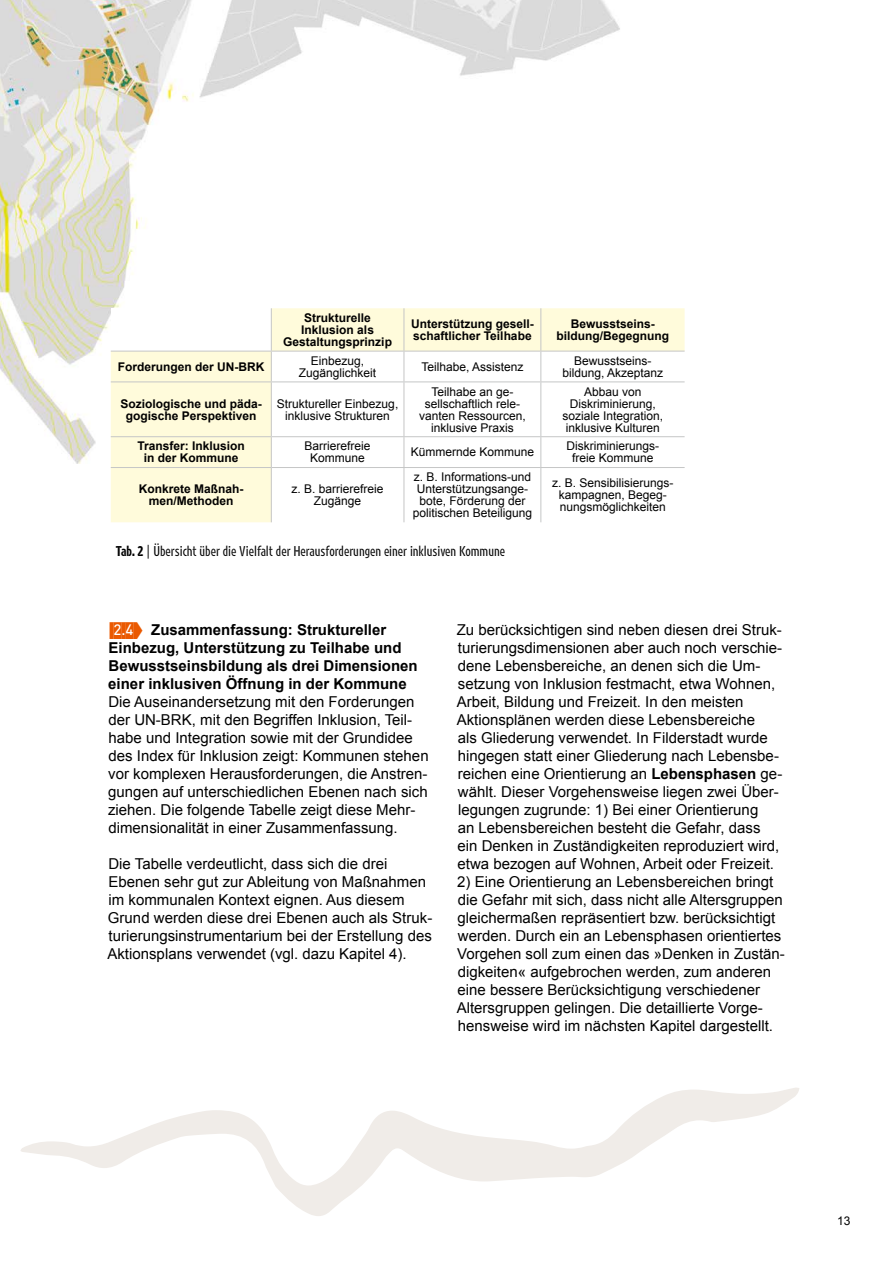
<style>
.page{position:relative;width:893px;height:1263px;background:#fff}
.page>*{position:absolute;margin:0;border:0;box-sizing:border-box;transform-origin:0 0}
.t1{font:15px/18px "Arial";color:#000}
.t2{font:700 15px/18px "Arial";color:#000}
.t3{font:13.5px "Retina MP Condensed";color:#000}
.t4{font:12px/12px "Arial";color:#000;text-align:center}
.t5{font:700 12px/12px "Arial";color:#000;text-align:center}
.s1{font-weight:700}
.s2{font-family:"DIN Medium Block";font-weight:400;color:#ea5901}
</style>
<div class="page">
<img style="left:0;top:0;width:620px;height:463px">
<svg style="left:21px;top:1088px;width:778px;height:128px"></svg>
<svg style="left:111px;top:308px;width:574px;height:214px"></svg>
<hr style="left:271px;top:308px;width:1px;height:43px;background:#c5c6c6">
<hr style="left:403px;top:308px;width:1px;height:43px;background:#c5c6c6">
<hr style="left:540px;top:308px;width:1px;height:43px;background:#c5c6c6">
<hr style="left:111px;top:351px;width:160px;height:1px;background:#c5c6c6">
<hr style="left:271px;top:351px;width:133px;height:1px;background:#c5c6c6">
<svg style="left:271px;top:352px;width:1px;height:29px"></svg>
<hr style="left:404px;top:351px;width:137px;height:1px;background:#c5c6c6">
<svg style="left:403px;top:352px;width:1px;height:29px"></svg>
<hr style="left:541px;top:351px;width:144px;height:1px;background:#c5c6c6">
<svg style="left:540px;top:352px;width:1px;height:29px"></svg>
<hr style="left:111px;top:381px;width:160px;height:1px;background:#c5c6c6">
<hr style="left:271px;top:381px;width:133px;height:1px;background:#c5c6c6">
<hr style="left:271px;top:382px;width:1px;height:54px;background:#c5c6c6">
<hr style="left:404px;top:381px;width:137px;height:1px;background:#c5c6c6">
<hr style="left:403px;top:382px;width:1px;height:54px;background:#c5c6c6">
<hr style="left:541px;top:381px;width:144px;height:1px;background:#c5c6c6">
<hr style="left:540px;top:382px;width:1px;height:54px;background:#c5c6c6">
<hr style="left:111px;top:436px;width:160px;height:1px;background:#c5c6c6">
<hr style="left:271px;top:436px;width:133px;height:1px;background:#c5c6c6">
<hr style="left:271px;top:437px;width:1px;height:30px;background:#c5c6c6">
<hr style="left:404px;top:436px;width:137px;height:1px;background:#c5c6c6">
<hr style="left:403px;top:437px;width:1px;height:30px;background:#c5c6c6">
<hr style="left:541px;top:436px;width:144px;height:1px;background:#c5c6c6">
<hr style="left:540px;top:437px;width:1px;height:30px;background:#c5c6c6">
<hr style="left:111px;top:467px;width:160px;height:1px;background:#c5c6c6">
<hr style="left:271px;top:467px;width:133px;height:1px;background:#c5c6c6">
<hr style="left:271px;top:468px;width:1px;height:54px;background:#c5c6c6">
<hr style="left:404px;top:467px;width:137px;height:1px;background:#c5c6c6">
<hr style="left:403px;top:468px;width:1px;height:54px;background:#c5c6c6">
<hr style="left:541px;top:467px;width:144px;height:1px;background:#c5c6c6">
<hr style="left:540px;top:468px;width:1px;height:54px;background:#c5c6c6">
<p class="t5" style="left:283px;top:312px;width:110px">Strukturelle<br>Inklusion als<br>Gestaltungsprinzip</p>
<p class="t5" style="left:411px;top:318px;width:124px;text-align:left">Unterstützung gesell&shy;schaftlicher Teilhabe</p>
<p class="t5" style="left:556px;top:318px;width:114px">Bewusstseins&shy;bildung/Begegnung</p>
<p class="t5" style="left:118px;top:361px;width:148px">Forderungen der UN-BRK</p>
<p class="t4" style="left:299px;top:355px;width:79px">Einbezug,<br>Zugänglichkeit</p>
<p class="t4" style="left:421px;top:361px;width:104px">Teilhabe, Assistenz</p>
<p class="t4" style="left:562px;top:355px;width:102px">Bewusstseins&shy;bildung, Akzeptanz</p>
<p class="t5" style="left:120px;top:398px;width:143px">Soziologische und päda&shy;gogische Perspektiven</p>
<p class="t4" style="left:277px;top:398px;width:123px">Struktureller Einbezug, inklusive Strukturen</p>
<p class="t4" style="left:419px;top:386px;width:108px">Teilhabe an ge&shy;sellschaftlich rele&shy;vanten Ressourcen, inklusive Praxis</p>
<p class="t4" style="left:562px;top:386px;width:102px">Abbau von<br>Diskriminierung, soziale Integration, inklusive Kulturen</p>
<p class="t5" style="left:137px;top:441px;width:109px">Transfer: Inklusion in der Kommune</p>
<p class="t4" style="left:305px;top:440px;width:68px">Barrierefreie<br>Kommune</p>
<p class="t4" style="left:411px;top:446px;width:125px">Kümmernde Kommune</p>
<p class="t4" style="left:566px;top:440px;width:94px">Diskriminierungs&shy;freie Kommune</p>
<p class="t5" style="left:139px;top:483px;width:106px">Konkrete Maßnah&shy;men/Methoden</p>
<p class="t4" style="left:292px;top:483px;width:94px">z. B. barrierefreie<br>Zugänge</p>
<p class="t4" style="left:413px;top:471px;width:121px">z. B. Informations-und<br>Unterstützungsange&shy;bote, Förderung der politischen Beteiligung</p>
<p class="t4" style="left:552px;top:477px;width:123px">z. B. Sensibilisierungs&shy;kampagnen, Begeg&shy;nungsmöglichkeiten</p>
<p class="t3" style="left:116px;top:541px;width:391px"><span class="s1">Tab. 2</span> | Übersicht über die Vielfalt der Herausforderungen einer inklusiven Kommune</p>
<p class="t2" style="left:108px;top:621px;width:311px;text-indent:5px"><span class="s2">2.4→</span> Zusammenfassung: Struktureller Einbezug, Unterstützung zu Teilhabe und Bewusstseinsbildung als drei Dimensionen einer inklusiven Öffnung in der Kommune</p>
<p class="t1" style="left:108px;top:692px;width:322px">Die Auseinandersetzung mit den Forderungen der UN-BRK, mit den Begriffen Inklusion, Teil&shy;habe und Integration sowie mit der Grundidee des Index für Inklusion zeigt: Kommunen stehen vor komplexen Herausforderungen, die Anstren&shy;gungen auf unterschiedlichen Ebenen nach sich ziehen. Die folgende Tabelle zeigt diese Mehr&shy;dimensionalität in einer Zusammenfassung.</p>
<p class="t1" style="left:107px;top:854px;width:326px">Die Tabelle verdeutlicht, dass sich die drei Ebenen sehr gut zur Ableitung von Maßnahmen im kommunalen Kontext eignen. Aus diesem Grund werden diese drei Ebenen auch als Struk&shy;turierungsinstrumentarium bei der Erstellung des Aktionsplans verwendet (vgl. dazu Kapitel 4).</p>
<p class="t1" style="left:457px;top:620px;width:327px">Zu berücksichtigen sind neben diesen drei Struk&shy;turierungsdimensionen aber auch noch verschie&shy;dene Lebensbereiche, an denen sich die Um&shy;setzung von Inklusion festmacht, etwa Wohnen, Arbeit, Bildung und Freizeit. In den meisten Aktionsplänen werden diese Lebensbereiche<br>als Gliederung verwendet. In Filderstadt wurde hingegen statt einer Gliederung nach Lebensbe&shy;reichen eine Orientierung an <span class="s1">Lebensphasen</span> ge&shy;wählt. Dieser Vorgehensweise liegen zwei Über&shy;legungen zugrunde: 1) Bei einer Orientierung<br>an Lebensbereichen besteht die Gefahr, dass ein Denken in Zuständigkeiten reproduziert wird, etwa bezogen auf Wohnen, Arbeit oder Freizeit.</p>
<p class="t1" style="left:457px;top:872px;width:330px">2) Eine Orientierung an Lebensbereichen bringt die Gefahr mit sich, dass nicht alle Altersgruppen gleichermaßen repräsentiert bzw. berücksichtigt werden. Durch ein an Lebensphasen orientiertes Vorgehen soll zum einen das »Denken in Zustän&shy;digkeiten« aufgebrochen werden, zum anderen eine bessere Berücksichtigung verschiedener Altersgruppen gelingen. Die detaillierte Vorge&shy;hensweise wird im nächsten Kapitel dargestellt.</p>
<p class="t4" style="left:837px;top:1215px;width:15px">13</p>
</div>
